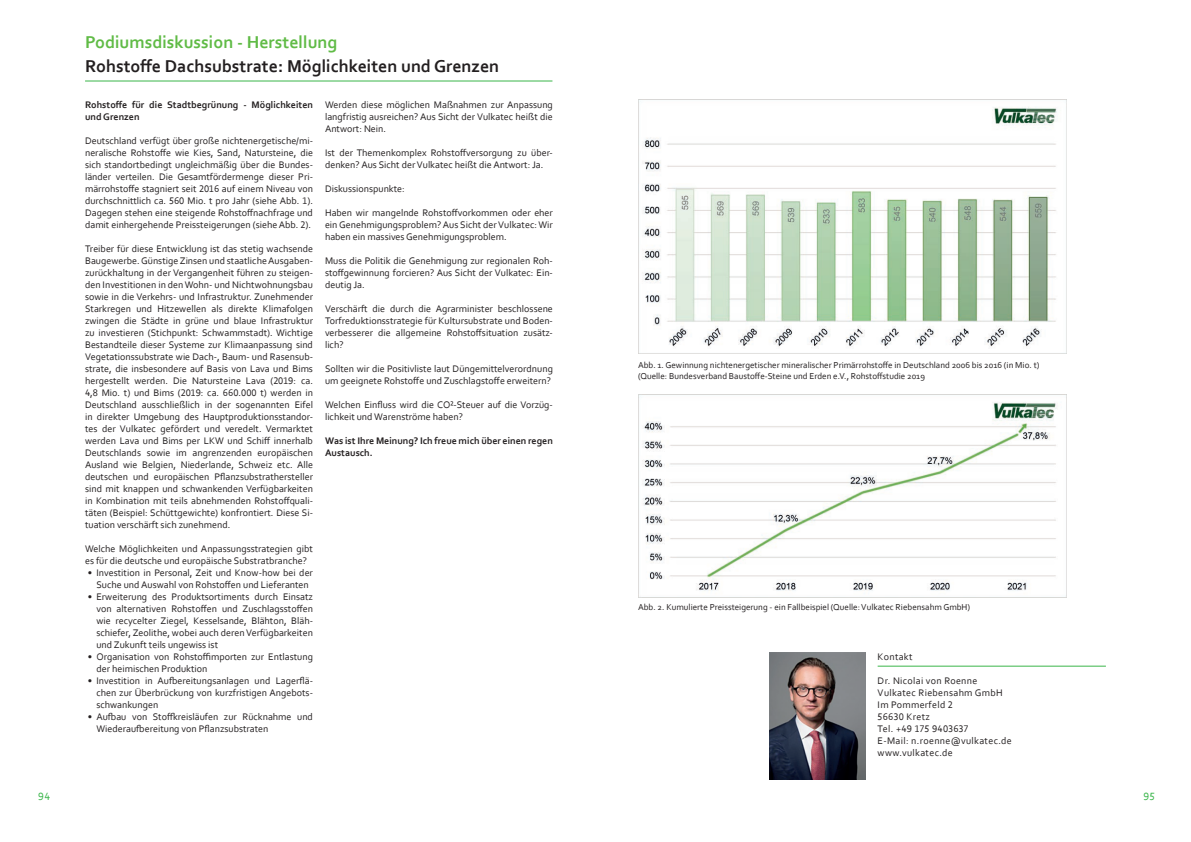
<style>
.page{position:relative;width:1191px;height:842px;background:#fff}
.page>*{position:absolute;margin:0;border:0;box-sizing:border-box;transform-origin:0 0}
.t1{font:700 18px "Corbel";color:#231f20}
.t2{font:700 18px "Corbel";color:#60bb46}
.t3{font:11px "Corbel";color:#3ab54a}
.t4{font:10px/12px "Corbel";color:#231f20;text-align:justify}
.t5{font:10px/12px "Corbel";letter-spacing:.03em;color:#231f20}
.t6{font:700 10px/12px "Corbel";color:#231f20}
.t7{font:9px/10.8px "Corbel";color:#231f20}
</style>
<div class="page">
<img style="left:770px;top:652px;width:95px;height:127px">
<hr style="left:877px;top:666px;width:229px;height:1px;background:#3ab54a">
<hr style="left:85px;top:81px;width:467px;height:1px;background:#3ab54a">
<img style="left:638px;top:99px;width:428px;height:255px">
<img style="left:638px;top:395px;width:428px;height:203px">
<h1 class="t2" style="left:85px;top:31px;width:254px">Podiumsdiskussion - Herstellung</h1>
<h1 class="t1" style="left:85px;top:55px;width:416px">Rohstoffe Dachsubstrate: Möglichkeiten und Grenzen</h1>
<p class="t6" style="left:85px;top:98px;width:229px">Rohstoffe für die Stadtbegrünung - Möglichkeiten und Grenzen</p>
<p class="t4" style="left:85px;top:134px;width:229px">Deutschland verfügt über große nichtenergetische/mi&shy;neralische Rohstoffe wie Kies, Sand, Natursteine, die sich standortbedingt ungleichmäßig über die Bundes&shy;länder verteilen. Die Gesamtfördermenge dieser Pri&shy;märrohstoffe stagniert seit 2016 auf einem Niveau von durchschnittlich ca. 560 Mio. t pro Jahr (siehe Abb. 1).<br>Dagegen stehen eine steigende Rohstoffnachfrage und damit einhergehende Preissteigerungen (siehe Abb. 2).</p>
<p class="t4" style="left:85px;top:242px;width:229px">Treiber für diese Entwicklung ist das stetig wachsende Baugewerbe. Günstige Zinsen und staatliche Ausgaben&shy;zurückhaltung in der Vergangenheit führen zu steigen&shy;den Investitionen in den Wohn- und Nichtwohnungsbau sowie in die Verkehrs- und Infrastruktur. Zunehmender Starkregen und Hitzewellen als direkte Klimafolgen zwingen die Städte in grüne und blaue Infrastruktur zu investieren (Stichpunkt: Schwammstadt). Wichtige Bestandteile dieser Systeme zur Klimaanpassung sind Vegetationssubstrate wie Dach-, Baum- und Rasensub&shy;strate, die insbesondere auf Basis von Lava und Bims hergestellt werden. Die Natursteine Lava (2019: ca.<br>4,8 Mio. t) und Bims (2019: ca. 660.000 t) werden in Deutschland ausschließlich in der sogenannten Eifel in direkter Umgebung des Hauptproduktionsstandor&shy;tes der Vulkatec gefördert und veredelt. Vermarktet werden Lava und Bims per LKW und Schiff innerhalb Deutschlands sowie im angrenzenden europäischen Ausland wie Belgien, Niederlande, Schweiz etc. Alle deutschen und europäischen Pflanzsubstrathersteller sind mit knappen und schwankenden Verfügbarkeiten in Kombination mit teils abnehmenden Rohstoffquali&shy;täten (Beispiel: Schüttgewichte) konfrontiert. Diese Si&shy;tuation verschärft sich zunehmend.</p>
<p class="t4" style="left:85px;top:542px;width:229px">Welche Möglichkeiten und Anpassungsstrategien gibt es für die deutsche und europäische Substratbranche?</p>
<p class="t4" style="left:88px;top:566px;width:227px;text-align:center">• Investition in Personal, Zeit und Know-how bei der<br>Suche und Auswahl von Rohstoffen und Lieferanten</p>
<p class="t4" style="left:96px;top:590px;width:218px;text-indent:-8px">• Erweiterung des Produktsortiments durch Einsatz von alternativen Rohstoffen und Zuschlagsstoffen wie recycelter Ziegel, Kesselsande, Blähton, Bläh&shy;schiefer, Zeolithe, wobei auch deren Verfügbarkeiten und Zukunft teils ungewiss ist</p>
<p class="t4" style="left:96px;top:650px;width:218px;text-indent:-8px">• Organisation von Rohstoffimporten zur Entlastung der heimischen Produktion</p>
<p class="t4" style="left:96px;top:674px;width:218px;text-indent:-8px">• Investition in Aufbereitungsanlagen und Lagerflä&shy;chen zur Überbrückung von kurzfristigen Angebots&shy;schwankungen</p>
<p class="t4" style="left:96px;top:710px;width:218px;text-indent:-8px">• Aufbau von Stoffkreisläufen zur Rücknahme und<br>Wiederaufbereitung von Pflanzsubstraten</p>
<p class="t4" style="left:325px;top:98px;width:229px">Werden diese möglichen Maßnahmen zur Anpassung langfristig ausreichen? Aus Sicht der Vulkatec heißt die Antwort: Nein.</p>
<p class="t4" style="left:325px;top:146px;width:229px">Ist der Themenkomplex Rohstoffversorgung zu über&shy;denken? Aus Sicht der Vulkatec heißt die Antwort: Ja.</p>
<p class="t4" style="left:325px;top:182px;width:81px">Diskussionspunkte:</p>
<p class="t4" style="left:325px;top:206px;width:229px">Haben wir mangelnde Rohstoffvorkommen oder eher ein Genehmigungsproblem? Aus Sicht der Vulkatec: Wir haben ein massives Genehmigungsproblem.</p>
<p class="t4" style="left:325px;top:254px;width:229px">Muss die Politik die Genehmigung zur regionalen Roh&shy;stoffgewinnung forcieren? Aus Sicht der Vulkatec: Ein&shy;deutig Ja.</p>
<p class="t4" style="left:325px;top:302px;width:229px">Verschärft die durch die Agrarminister beschlossene Torfreduktionsstrategie für Kultursubstrate und Boden&shy;verbesserer die allgemeine Rohstoffsituation zusätz&shy;lich?</p>
<p class="t4" style="left:325px;top:362px;width:229px">Sollten wir die Positivliste laut Düngemittelverordnung um geeignete Rohstoffe und Zuschlagstoffe erweitern?</p>
<p class="t4" style="left:325px;top:398px;width:229px">Welchen Einfluss wird die CO²-Steuer auf die Vorzüg&shy;lichkeit und Warenströme haben?</p>
<p class="t6" style="left:325px;top:434px;width:229px">Was ist Ihre Meinung? Ich freue mich über einen regen<br>Austausch.</p>
<p class="t7" style="left:638px;top:360px;width:403px">Abb. 1. Gewinnung nichtenergetischer mineralischer Primärrohstoffe in Deutschland 2006 bis 2016 (in Mio. t) (Quelle: Bundesverband Baustoffe-Steine und Erden e.V., Rohstoffstudie 2019</p>
<p class="t7" style="left:638px;top:602px;width:334px">Abb. 2. Kumulierte Preissteigerung - ein Fallbeispiel (Quelle: Vulkatec Riebensahm GmbH)</p>
<p class="t5" style="left:877px;top:650px;width:36px">Kontakt</p>
<p class="t5" style="left:877px;top:674px;width:136px">Dr. Nicolai von Roenne<br>Vulkatec Riebensahm GmbH<br>Im Pommerfeld 2<br>56630 Kretz<br>Tel. +49 175 9403637<br>E-Mail: n.roenne@vulkatec.de www.vulkatec.de</p>
<p class="t3" style="left:38px;top:790px;width:13px">94</p>
<p class="t3" style="left:1143px;top:789px;width:13px">95</p>
</div>
